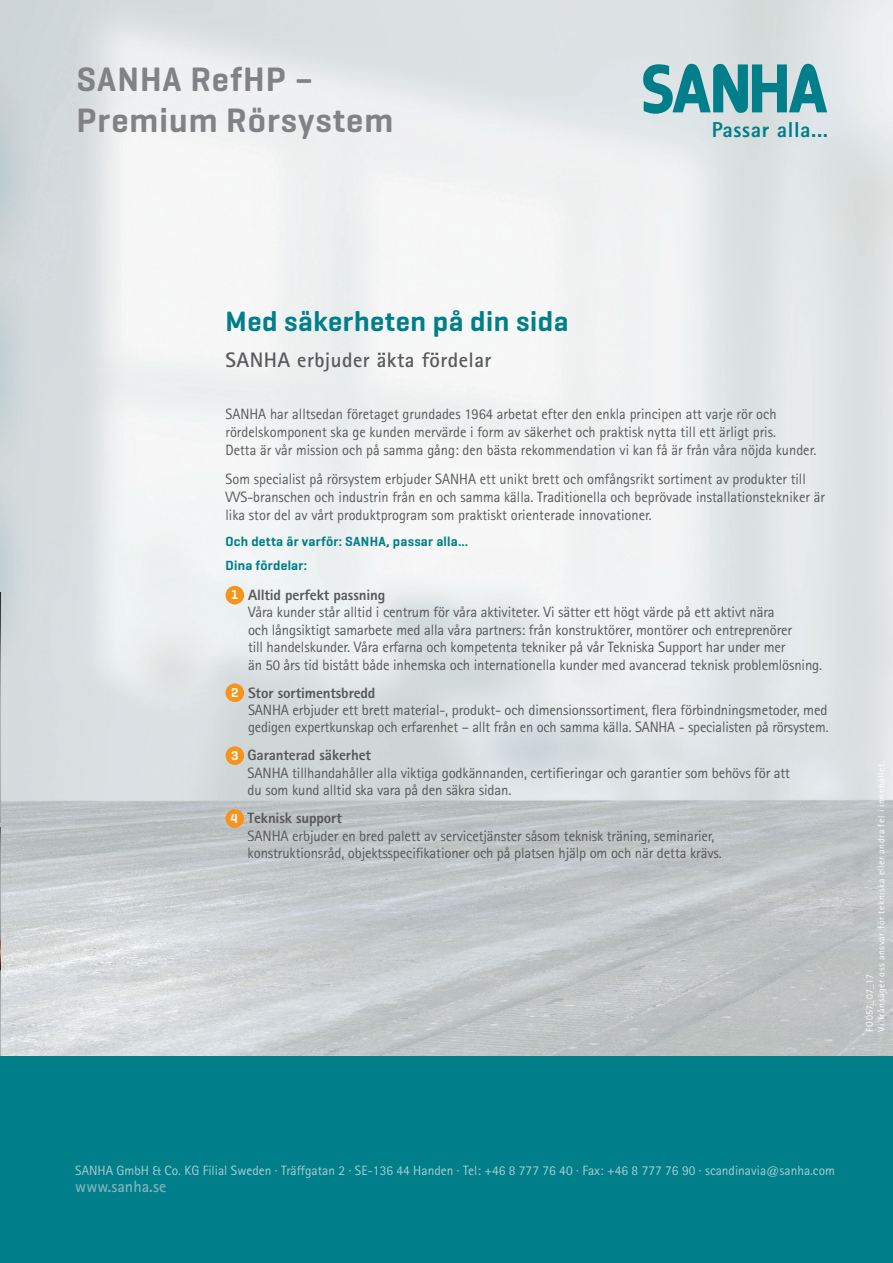
<style>
.page{position:relative;width:893px;height:1263px;background:#fff}
.page>*{position:absolute;margin:0;border:0;box-sizing:border-box;transform-origin:0 0}
.t1{font:600 34.5px/41.4px "Geogrotesque";letter-spacing:.03em;color:#808285}
.t2{font:600 28.5px "Geogrotesque";letter-spacing:.02em;color:#007e8a}
.t3{font:800 21.6px "Rotis Sans Serif";letter-spacing:.025em;color:#007e8a}
.t4{font:700 21px "Rotis Sans Serif";letter-spacing:.02em;color:#5a5a5d}
.t5{font:700 16.5px "Rotis Sans Serif";color:#7bb3bc}
.t6{font:15px/17.4px "Rotis Sans Serif";letter-spacing:-.01em;color:#57585a}
.t7{font:15px/18px "Rotis Sans Serif";letter-spacing:-.01em;color:#57585a;scale:.96 1}
.t8{font:13.5px "Rotis Sans Serif";color:#abcdd4}
.t9{font:600 13.5px/24px "Geogrotesque";letter-spacing:.02em;color:#007e8a}
.t10{font:9.75px/11.7px "Rotis Sans Serif";letter-spacing:.055em;color:#fff}
.s1{font-family:"Geogrotesque";font-weight:600;font-size:13.05px;color:#fff}
.s2{font-weight:800}
</style>
<div class="page">
<img style="left:0;top:0;width:893px;height:1057px">
<div style="left:0;top:1057px;width:893px;height:206px;background:#007e8a"></div>
<img style="left:0;top:593px;width:1px;height:229px">
<img style="left:0;top:828px;width:1px;height:228px">
<svg style="left:643px;top:64px;width:184px;height:50px;background:#5ea8b0"></svg>
<div style="left:225px;top:586px;width:19px;height:18px;background:#f7931d;border-radius:50%"></div>
<div style="left:225px;top:683px;width:19px;height:19px;background:#f7931d;border-radius:50%"></div>
<div style="left:225px;top:746px;width:19px;height:19px;background:#f7931d;border-radius:50%"></div>
<div style="left:225px;top:809px;width:19px;height:19px;background:#f7931d;border-radius:50%"></div>
<h1 class="t1" style="left:77px;top:58px;width:318px">SANHA RefHP –<br>Premium Rörsystem</h1>
<h3 class="t3" style="left:712px;top:116px;width:118px">Passar alla...</h3>
<h2 class="t2" style="left:225px;top:304px;width:344px">Med säkerheten på din sida</h2>
<h3 class="t4" style="left:225px;top:347px;width:267px">SANHA erbjuder äkta fördelar</h3>
<p class="t7" style="left:225px;top:405px;width:617px">SANHA har alltsedan företaget grundades 1964 arbetat efter den enkla principen att varje rör och rördelskomponent ska ge kunden mervärde i form av säkerhet och praktisk nytta till ett ärligt pris.<br>Detta är vår mission och på samma gång: den bästa rekommendation vi kan få är från våra nöjda kunder.</p>
<p class="t7" style="left:225px;top:469px;width:626px">Som specialist på rörsystem erbjuder SANHA ett unikt brett och omfångsrikt sortiment av produkter till<br>VVS-branschen och industrin från en och samma källa. Traditionella och beprövade installationstekniker är lika stor del av vårt produktprogram som praktiskt orienterade innovationer.</p>
<p class="t9" style="left:225px;top:529px;width:244px">Och detta är varför: SANHA, passar alla…<br>Dina fördelar:</p>
<p class="t6" style="left:248px;top:586px;width:576px;text-indent:-17px"><span class="s1">1</span> <span class="s2">Alltid perfekt passning<br></span>Våra kunder står alltid i centrum för våra aktiviteter. Vi sätter ett högt värde på ett aktivt nära<br>och långsiktigt samarbete med alla våra partners: från konstruktörer, montörer och entreprenörer<br>till handelskunder. Våra erfarna och kompetenta tekniker på vår Tekniska Support har under mer<br>än 50 års tid bistått både inhemska och internationella kunder med avancerad teknisk problemlösning.</p>
<p class="t6" style="left:248px;top:684px;width:582px;text-indent:-17px"><span class="s1">2</span> <span class="s2">Stor sortimentsbredd<br></span>SANHA erbjuder ett brett material-, produkt- och dimensionssortiment, flera förbindningsmetoder, med gedigen expertkunskap och erfarenhet – allt från en och samma källa. SANHA - specialisten på rörsystem.</p>
<p class="t6" style="left:248px;top:746px;width:544px;text-indent:-16px"><span class="s1">3</span> <span class="s2">Garanterad säkerhet<br></span>SANHA tillhandahåller alla viktiga godkännanden, certifieringar och garantier som behövs för att du som kund alltid ska vara på den säkra sidan.</p>
<p class="t6" style="left:248px;top:809px;width:476px;text-indent:-17px"><span class="s1">4</span> <span class="s2">Teknisk support<br></span>SANHA erbjuder en bred palett av servicetjänster såsom teknisk träning, seminarier, konstruktionsråd, objektsspecifikationer och på platsen hjälp om och när detta krävs.</p>
<p class="t10" style="left:864px;top:1032px;width:272px;rotate:-90deg">FO057_07_17<br>Vi frånsäger oss ansvar för tekniska eller andra fel i innehållet.</p>
<p class="t8" style="left:75px;top:1162px;width:761px">SANHA GmbH &amp; Co. KG Filial Sweden · Träffgatan 2 · SE-136 44 Handen · Tel: +46 8 777 76 40 · Fax: +46 8 777 76 90 · scandinavia@sanha.com</p>
<p class="t5" style="left:75px;top:1176px;width:93px">www.sanha.se</p>
</div>
